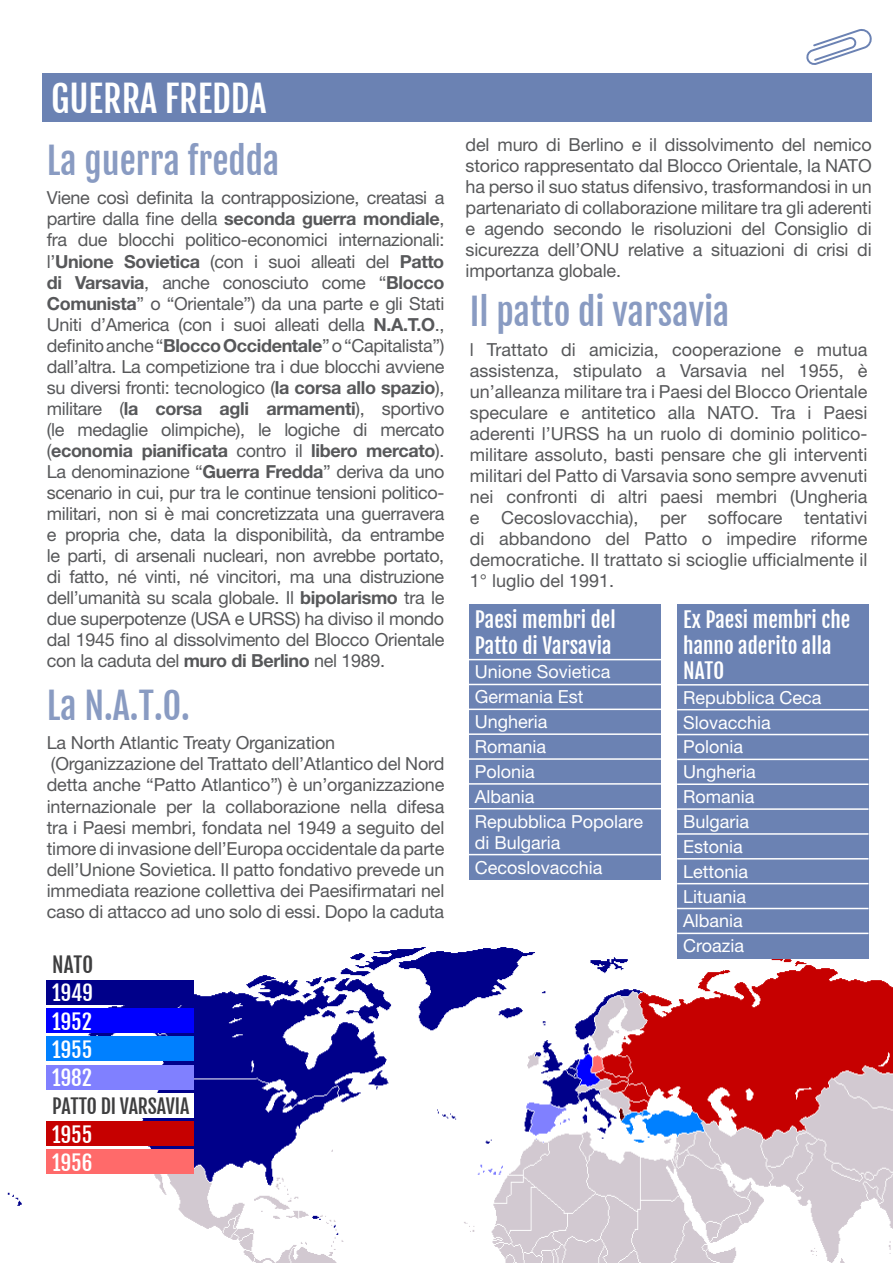
<style>
.page{position:relative;width:893px;height:1263px;background:#fff}
.page>*{position:absolute;margin:0;border:0;box-sizing:border-box;transform-origin:0 0}
.t1{font:36px "Fjalla One";color:#899bc2}
.t2{font:36px "Fjalla One";color:#fff}
.t3{font:21px/25.2px "Fjalla One";color:#fff}
.t4{font:20.85px/28.3px "Fjalla One";color:#fff;text-align:justify}
.t5{font:20.85px "Fjalla One";color:#3e3e3f}
.t6{font:19.65px "Fjalla One";letter-spacing:-.01em;color:#3e3e3f}
.t7{font:18px/21px "Helvetica Neue LT Std";letter-spacing:-.01em;color:#57585a;text-align:justify}
.t8{font:18px/24.9px "Helvetica Neue LT Std";color:#fff}
.s1{font-weight:700}
</style>
<div class="page">
<img style="left:7px;top:937px;width:886px;height:326px">
<div style="left:43px;top:74px;width:829px;height:48px;background:#6b82b3"></div>
<svg style="left:806px;top:29px;width:66px;height:36px"></svg>
<div style="left:469px;top:604px;width:191px;height:275px;background:#6b82b3"></div>
<hr style="left:469px;top:659px;width:195px;height:1px;background:#fff">
<hr style="left:469px;top:684px;width:195px;height:1px;background:#fff">
<hr style="left:469px;top:708px;width:195px;height:2px;background:#fff">
<hr style="left:469px;top:733px;width:195px;height:2px;background:#fff">
<hr style="left:469px;top:758px;width:195px;height:2px;background:#fff">
<hr style="left:469px;top:783px;width:195px;height:2px;background:#fff">
<hr style="left:469px;top:808px;width:195px;height:1px;background:#fff">
<hr style="left:469px;top:854px;width:195px;height:1px;background:#fff">
<div style="left:677px;top:604px;width:191px;height:354px;background:#6b82b3"></div>
<hr style="left:677px;top:684px;width:191px;height:1px;background:#fff">
<hr style="left:677px;top:709px;width:191px;height:1px;background:#fff">
<hr style="left:677px;top:734px;width:191px;height:1px;background:#fff">
<hr style="left:677px;top:759px;width:191px;height:1px;background:#fff">
<hr style="left:677px;top:783px;width:191px;height:2px;background:#fff">
<hr style="left:677px;top:808px;width:191px;height:2px;background:#fff">
<hr style="left:677px;top:833px;width:191px;height:2px;background:#fff">
<hr style="left:677px;top:858px;width:191px;height:1px;background:#fff">
<hr style="left:677px;top:883px;width:191px;height:1px;background:#fff">
<hr style="left:677px;top:908px;width:191px;height:1px;background:#fff">
<hr style="left:677px;top:933px;width:191px;height:1px;background:#fff">
<div style="left:46px;top:951px;width:147px;height:25px;background:#fff"></div>
<div style="left:46px;top:980px;width:147px;height:25px;background:#00008a"></div>
<div style="left:46px;top:1008px;width:147px;height:25px;background:#00f"></div>
<div style="left:46px;top:1036px;width:147px;height:25px;background:#0080ff"></div>
<div style="left:46px;top:1064px;width:147px;height:25px;background:#8080ff"></div>
<div style="left:39px;top:1141px;width:94px;height:110px;background:#fff"></div>
<div style="left:46px;top:1093px;width:147px;height:25px;background:#fff"></div>
<div style="left:46px;top:1121px;width:147px;height:25px;background:#c60000"></div>
<div style="left:46px;top:1149px;width:147px;height:25px;background:#ff6a6a"></div>
<h1 class="t2" style="left:51px;top:77px;width:217px">GUERRA FREDDA</h1>
<h1 class="t1" style="left:47px;top:138px;width:234px">La guerra fredda</h1>
<p class="t7" style="left:47px;top:187px;width:399px">Viene così definita la contrapposizione, creatasi a partire dalla fine della <span class="s1">seconda guerra mondiale</span>, fra due blocchi politico-economici internazionali: l’<span class="s1">Unione Sovietica</span> (con i suoi alleati del <span class="s1">Patto di Varsavia</span>, anche conosciuto come “<span class="s1">Blocco Comunista</span>” o “Orientale”) da una parte e gli Stati Uniti d’America (con i suoi alleati della <span class="s1">N.A.T.O</span>., definito anche “<span class="s1">Blocco Occidentale</span>” o “Capitalista”) dall’altra. La competizione tra i due blocchi avviene su diversi fronti: tecnologico (<span class="s1">la corsa allo spazio</span>), militare (<span class="s1">la corsa agli armamenti</span>), sportivo (le medaglie olimpiche), le logiche di mercato (<span class="s1">economia pianificata</span> contro il <span class="s1">libero mercato</span>).<br>La denominazione “<span class="s1">Guerra Fredda</span>” deriva da uno scenario in cui, pur tra le continue tensioni politico&shy;militari, non si è mai concretizzata una guerravera e propria che, data la disponibilità, da entrambe le parti, di arsenali nucleari, non avrebbe portato, di fatto, né vinti, né vincitori, ma una distruzione dell’umanità su scala globale. Il <span class="s1">bipolarismo</span> tra le due superpotenze (USA e URSS) ha diviso il mondo dal 1945 fino al dissolvimento del Blocco Orientale con la caduta del <span class="s1">muro di Berlino</span> nel 1989.</p>
<h1 class="t1" style="left:47px;top:683px;width:145px">La N.A.T.O.</h1>
<p class="t7" style="left:47px;top:732px;width:399px;text-align:left">La North Atlantic Treaty Organization (Organizzazione del Trattato dell’Atlantico del Nord detta anche “Patto Atlantico”) è un’organizzazione internazionale per la collaborazione nella difesa tra i Paesi membri, fondata nel 1949 a seguito del timore di invasione dell’Europa occidentale da parte dell’Unione Sovietica. Il patto fondativo prevede un immediata reazione collettiva dei Paesifirmatari nel caso di attacco ad uno solo di essi. Dopo la caduta</p>
<p class="t5" style="left:52px;top:952px;width:42px">NATO</p>
<p class="t4" style="left:52px;top:979px;width:42px">1949<br>1952<br>1955<br>1982</p>
<p class="t6" style="left:52px;top:1094px;width:139px">PATTO DI VARSAVIA</p>
<p class="t4" style="left:52px;top:1120px;width:42px">1955<br>1956</p>
<p class="t7" style="left:466px;top:134px;width:408px">del muro di Berlino e il dissolvimento del nemico storico rappresentato dal Blocco Orientale, la NATO ha perso il suo status difensivo, trasformandosi in un partenariato di collaborazione militare tra gli aderenti e agendo secondo le risoluzioni del Consiglio di sicurezza dell’ONU relative a situazioni di crisi di importanza globale.</p>
<h1 class="t1" style="left:470px;top:290px;width:261px">Il patto di varsavia</h1>
<p class="t7" style="left:470px;top:339px;width:399px">l Trattato di amicizia, cooperazione e mutua assistenza, stipulato a Varsavia nel 1955, è un’alleanza militare tra i Paesi del Blocco Orientale speculare e antitetico alla NATO. Tra i Paesi aderenti l’URSS ha un ruolo di dominio politico&shy;militare assoluto, basti pensare che gli interventi militari del Patto di Varsavia sono sempre avvenuti nei confronti di altri paesi membri (Ungheria e Cecoslovacchia), per soffocare tentativi di abbandono del Patto o impedire riforme democratiche. Il trattato si scioglie ufficialmente il 1° luglio del 1991.</p>
<p class="t3" style="left:475px;top:607px;width:142px">Paesi membri del<br>Patto di Varsavia</p>
<p class="t8" style="left:475px;top:659px;width:170px">Unione Sovietica<br>Germania Est<br>Ungheria<br>Romania<br>Polonia<br>Albania<br>Repubblica Popolare</p>
<p class="t8" style="left:475px;top:829px;width:129px">di Bulgaria<br>Cecoslovacchia</p>
<p class="t3" style="left:683px;top:607px;width:169px">Ex Paesi membri che hanno aderito alla<br>NATO</p>
<p class="t8" style="left:683px;top:684px;width:140px">Repubblica Ceca<br>Slovacchia<br>Polonia<br>Ungheria<br>Romania<br>Bulgaria<br>Estonia<br>Lettonia<br>Lituania<br>Albania<br>Croazia</p>
</div>
